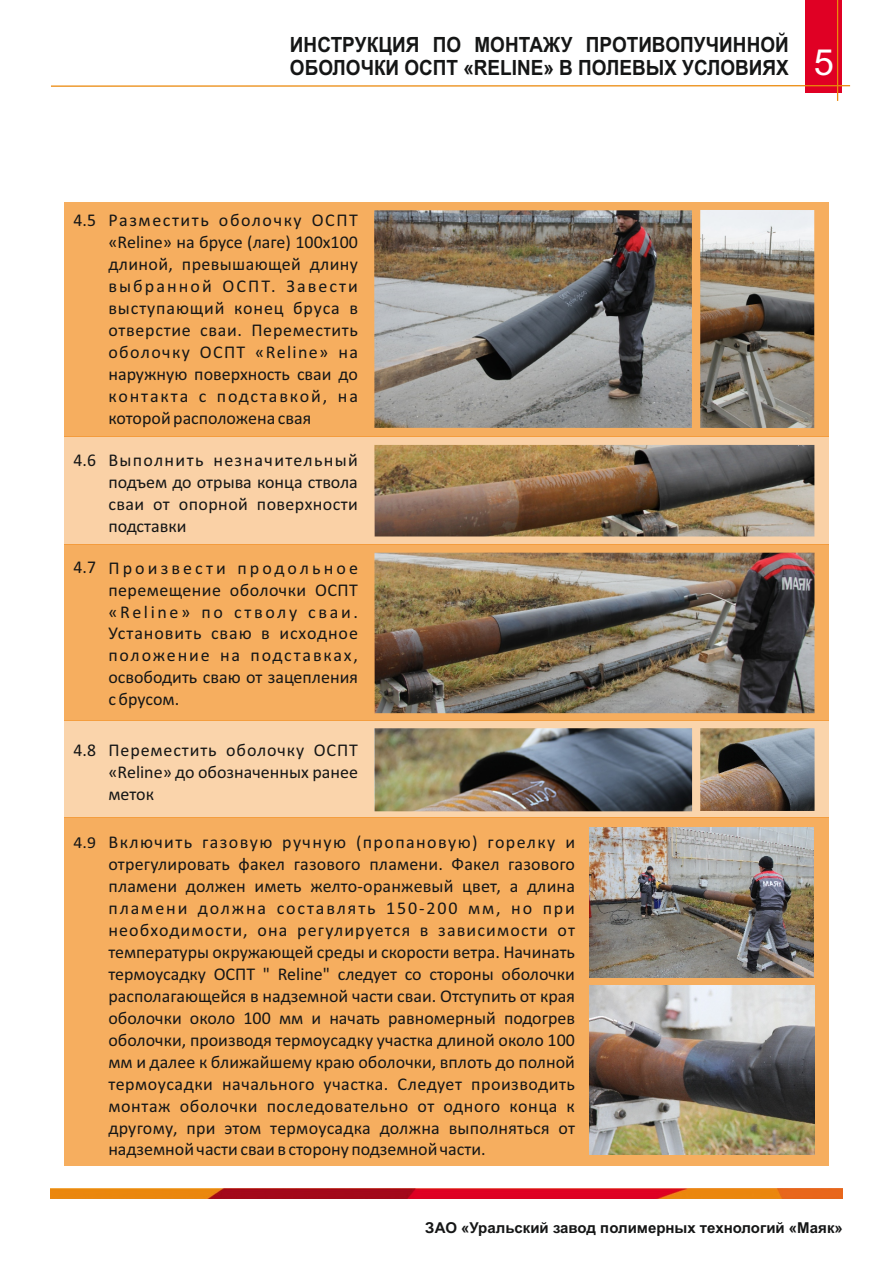
<style>
.page{position:relative;width:893px;height:1263px;background:#fff}
.page>*{position:absolute;margin:0;border:0;box-sizing:border-box;transform-origin:0 0}
.t1{font:700 21px/23.4px "Arial";color:#151616;scale:.9 1}
.t2{font:18px/21.9px "Calibri";color:#151616;text-align:justify}
.t3{font:700 15px "Arial";color:#151616}
.s1{font-weight:400;font-size:36px;color:#fff}
.s2{font-size:16.8px}
</style>
<div class="page">
<div style="left:806px;top:0;width:36px;height:92px;background:#e00024"></div>
<img style="left:51px;top:1189px;width:791px;height:10px">
<hr style="left:51px;top:85px;width:799px;height:2px;background:#eb890c">
<hr style="left:837px;top:0;width:1px;height:101px;background:#eb890c">
<div style="left:64px;top:437px;width:765px;height:108px;background:#fad1a6"></div>
<div style="left:64px;top:545px;width:765px;height:176px;background:#f6ae5f"></div>
<div style="left:64px;top:721px;width:765px;height:97px;background:#fad4ab"></div>
<img style="left:374px;top:728px;width:318px;height:83px">
<img style="left:700px;top:728px;width:114px;height:83px">
<div style="left:64px;top:818px;width:765px;height:348px;background:#f6ae5f"></div>
<img style="left:590px;top:985px;width:224px;height:169px">
<img style="left:374px;top:445px;width:440px;height:91px">
<div style="left:64px;top:202px;width:765px;height:235px;background:#f6ae5f"></div>
<img style="left:374px;top:210px;width:318px;height:218px">
<img style="left:700px;top:210px;width:114px;height:218px">
<img style="left:374px;top:553px;width:440px;height:160px">
<img style="left:590px;top:828px;width:224px;height:149px">
<p class="t1" style="left:290px;top:35px;width:606px">ИНСТРУКЦИЯ ПО МОНТАЖУ ПРОТИВОПУЧИННОЙ<br>ОБОЛОЧКИ ОСПТ «RELINE» В ПОЛЕВЫХ УСЛОВИЯХ <span class="s1">5</span></p>
<p class="t2" style="left:74px;top:210px;width:24px">4.5</p>
<p class="t2" style="left:108px;top:210px;width:251px">Разместить оболочку ОСПТ «Reline» на брусе (лаге) 100х100 длиной, превышающей длину выбранной ОСПТ. Завести выступающий конец бруса в отверстие сваи. Переместить оболочку ОСПТ «Reline» на наружную поверхность сваи до контакта с подставкой, на которой расположена свая</p>
<p class="t2" style="left:108px;top:451px;width:251px;text-indent:-35px">4.6 Выполнить незначительный подъем до отрыва конца ствола сваи от опорной поверхности подставки</p>
<p class="t2" style="left:108px;top:558px;width:251px;text-indent:-35px">4.7 Произвести продольное перемещение оболочки ОСПТ «Reline» по стволу сваи.<br>Установить сваю в исходное положение на подставках, освободить сваю от зацепления с брусом.</p>
<p class="t2" style="left:108px;top:741px;width:251px;text-indent:-35px">4.8 Переместить оболочку ОСПТ «Reline» до обозначенных ранее меток</p>
<p class="t2" style="left:108px;top:832px;width:468px;text-indent:-35px"><span class="s2">4.9</span> Включить газовую ручную (пропановую) горелку и отрегулировать факел газового пламени. Факел газового пламени должен иметь желто-оранжевый цвет, а длина пламени должна составлять 150-200 мм, но при необходимости, она регулируется в зависимости от температуры окружающей среды и скорости ветра. Начинать термоусадку ОСПТ " Reline" следует со стороны оболочки располагающейся в надземной части сваи. Отступить от края оболочки около 100 мм и начать равномерный подогрев оболочки, производя термоусадку участка длиной около 100 мм и далее к ближайшему краю оболочки, вплоть до полной термоусадки начального участка. Следует производить монтаж оболочки последовательно от одного конца к другому, при этом термоусадка должна выполняться от надземной части сваи в сторону подземной части.</p>
<p class="t3" style="left:425px;top:1222px;width:419px">ЗАО «Уральский завод полимерных технологий «Маяк»</p>
</div>
